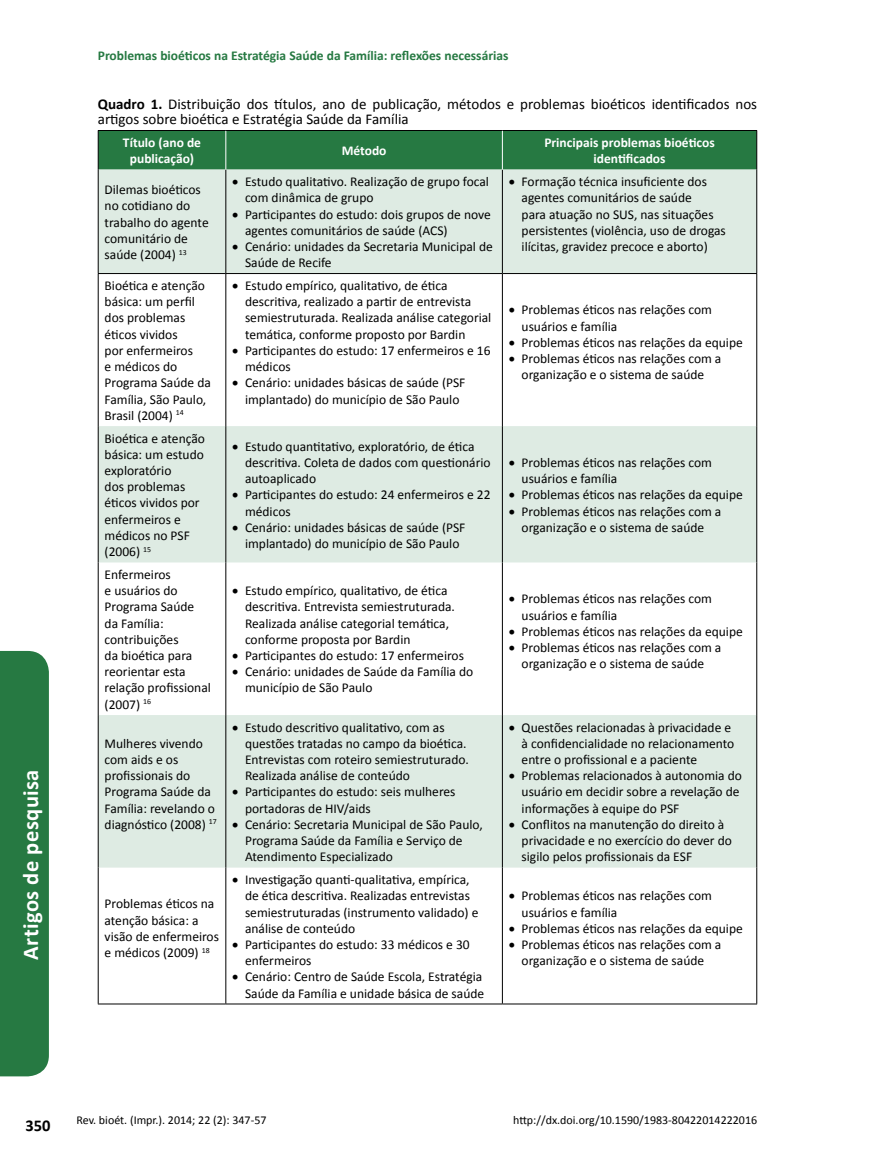
<style>
.page{position:relative;width:872px;height:1170px;background:#fff}
.page>*{position:absolute;margin:0;border:0;box-sizing:border-box;transform-origin:0 0}
.t1{font:700 22.5px "Calibri";letter-spacing:.02em;color:#fff}
.t2{font:700 16.5px "Calibri";color:#000}
.t3{font:15px/15px "Calibri";color:#000}
.t4{font:13.5px/16.2px "Calibri";color:#000}
.t5{font:700 13.5px/16.2px "Calibri";color:#fff;text-align:center}
.t6{font:700 13.5px "Calibri";color:#267942}
.t7{font:12px "Calibri";color:#000}
.s1{font-weight:700}
</style>
<div class="page">
<div style="left:99px;top:131px;width:657px;height:39px;background:#267942"></div>
<svg style="left:99px;top:170px;width:657px;height:697px;fill:#deebe3"></svg>
<hr style="left:98px;top:130px;width:128px;height:1px;background:#000">
<hr style="left:98px;top:131px;width:1px;height:39px;background:#000">
<hr style="left:226px;top:130px;width:276px;height:1px;background:#000">
<hr style="left:502px;top:130px;width:255px;height:1px;background:#000">
<hr style="left:756px;top:131px;width:1px;height:39px;background:#000">
<hr style="left:98px;top:170px;width:1px;height:103px;background:#000">
<hr style="left:225px;top:170px;width:1px;height:103px;background:#000">
<hr style="left:502px;top:170px;width:1px;height:103px;background:#000">
<hr style="left:756px;top:170px;width:1px;height:103px;background:#000">
<hr style="left:98px;top:274px;width:1px;height:152px;background:#000">
<hr style="left:225px;top:274px;width:1px;height:152px;background:#000">
<hr style="left:502px;top:274px;width:1px;height:152px;background:#000">
<hr style="left:756px;top:274px;width:1px;height:152px;background:#000">
<hr style="left:98px;top:426px;width:1px;height:136px;background:#000">
<hr style="left:225px;top:426px;width:1px;height:136px;background:#000">
<hr style="left:502px;top:426px;width:1px;height:136px;background:#000">
<hr style="left:756px;top:426px;width:1px;height:136px;background:#000">
<hr style="left:98px;top:562px;width:1px;height:153px;background:#000">
<hr style="left:225px;top:562px;width:1px;height:153px;background:#000">
<hr style="left:502px;top:562px;width:1px;height:153px;background:#000">
<hr style="left:756px;top:562px;width:1px;height:153px;background:#000">
<hr style="left:98px;top:715px;width:1px;height:152px;background:#000">
<hr style="left:225px;top:715px;width:1px;height:152px;background:#000">
<hr style="left:502px;top:715px;width:1px;height:152px;background:#000">
<hr style="left:756px;top:715px;width:1px;height:152px;background:#000">
<hr style="left:98px;top:867px;width:1px;height:136px;background:#000">
<hr style="left:225px;top:867px;width:1px;height:136px;background:#000">
<hr style="left:502px;top:867px;width:1px;height:136px;background:#000">
<hr style="left:756px;top:867px;width:1px;height:136px;background:#000">
<hr style="left:225px;top:131px;width:1px;height:39px;background:#fff">
<hr style="left:502px;top:131px;width:1px;height:39px;background:#fff">
<hr style="left:98px;top:273px;width:128px;height:1px;background:#000">
<hr style="left:226px;top:273px;width:276px;height:1px;background:#000">
<hr style="left:502px;top:273px;width:255px;height:1px;background:#000">
<hr style="left:98px;top:1003px;width:128px;height:1px;background:#000">
<hr style="left:226px;top:1003px;width:276px;height:1px;background:#000">
<hr style="left:502px;top:1003px;width:255px;height:1px;background:#000">
<div style="left:0;top:651px;width:49px;height:425px;background:#267942"></div>
<p class="t6" style="left:98px;top:47px;width:412px">Problemas bioéticos na Estratégia Saúde da Família: reflexões necessárias</p>
<p class="t3" style="left:98px;top:97px;width:661px"><span class="s1">Quadro 1.</span> Distribuição dos títulos, ano de publicação, métodos e problemas bioéticos identificados nos artigos sobre bioética e Estratégia Saúde da Família</p>
<p class="t5" style="left:123px;top:134px;width:80px">Título (ano de publicação)</p>
<p class="t5" style="left:342px;top:142px;width:46px">Método</p>
<p class="t5" style="left:544px;top:134px;width:172px">Principais problemas bioéticos identificados</p>
<p class="t4" style="left:105px;top:182px;width:106px">Dilemas bioéticos no cotidiano do trabalho do agente comunitário de saúde (2004) <sup>13</sup></p>
<p class="t4" style="left:245px;top:173px;width:245px;text-indent:-13px">• Estudo qualitativo. Realização de grupo focal com dinâmica de grupo</p>
<p class="t4" style="left:521px;top:173px;width:206px;text-indent:-13px">• Formação técnica insuficiente dos agentes comunitários de saúde<br>para atuação no SUS, nas situações persistentes (violência, uso de drogas ilícitas, gravidez precoce e aborto)</p>
<p class="t4" style="left:245px;top:206px;width:247px;text-indent:-13px">• Participantes do estudo: dois grupos de nove agentes comunitários de saúde (ACS)</p>
<p class="t4" style="left:245px;top:238px;width:249px;text-indent:-13px">• Cenário: unidades da Secretaria Municipal de<br>Saúde de Recife</p>
<h1 class="t1" style="left:16px;top:959px;width:192px;rotate:-90deg">Artigos de pesquisa</h1>
<p class="t4" style="left:105px;top:277px;width:108px">Bioética e atenção básica: um perfil dos problemas éticos vividos<br>por enfermeiros<br>e médicos do<br>Programa Saúde da<br>Família, São Paulo,<br>Brasil (2004) <sup>14</sup></p>
<p class="t4" style="left:245px;top:277px;width:248px;text-indent:-13px">• Estudo empírico, qualitativo, de ética descritiva, realizado a partir de entrevista semiestruturada. Realizada análise categorial temática, conforme proposto por Bardin</p>
<p class="t4" style="left:245px;top:342px;width:247px;text-indent:-13px">• Participantes do estudo: 17 enfermeiros e 16 médicos</p>
<p class="t4" style="left:232px;top:375px;width:235px;text-align:center">• Cenário: unidades básicas de saúde (PSF implantado) do município de São Paulo</p>
<p class="t4" style="left:105px;top:430px;width:102px">Bioética e atenção básica: um estudo exploratório<br>dos problemas éticos vividos por enfermeiros e médicos no PSF (2006) <sup>15</sup></p>
<p class="t4" style="left:245px;top:438px;width:247px;text-indent:-13px">• Estudo quantitativo, exploratório, de ética descritiva. Coleta de dados com questionário autoaplicado</p>
<p class="t4" style="left:245px;top:487px;width:247px;text-indent:-13px">• Participantes do estudo: 24 enfermeiros e 22 médicos</p>
<p class="t4" style="left:232px;top:519px;width:235px;text-align:center">• Cenário: unidades básicas de saúde (PSF implantado) do município de São Paulo</p>
<p class="t4" style="left:105px;top:566px;width:108px">Enfermeiros<br>e usuários do<br>Programa Saúde da Família: contribuições<br>da bioética para reorientar esta relação profissional (2007) <sup>16</sup></p>
<p class="t4" style="left:105px;top:735px;width:114px">Mulheres vivendo com aids e os profissionais do<br>Programa Saúde da<br>Família: revelando o diagnóstico (2008) <sup>17</sup></p>
<p class="t4" style="left:105px;top:895px;width:116px">Problemas éticos na atenção básica: a visão de enfermeiros e médicos (2009) <sup>18</sup></p>
<p class="t4" style="left:245px;top:582px;width:211px;text-indent:-13px">• Estudo empírico, qualitativo, de ética descritiva. Entrevista semiestruturada.<br>Realizada análise categorial temática, conforme proposta por Bardin</p>
<p class="t4" style="left:232px;top:647px;width:233px">• Participantes do estudo: 17 enfermeiros</p>
<p class="t4" style="left:245px;top:663px;width:230px;text-indent:-13px">• Cenário: unidades de Saúde da Família do município de São Paulo</p>
<p class="t4" style="left:245px;top:719px;width:225px;text-indent:-13px">• Estudo descritivo qualitativo, com as questões tratadas no campo da bioética.<br>Entrevistas com roteiro semiestruturado.<br>Realizada análise de conteúdo</p>
<p class="t4" style="left:245px;top:783px;width:212px;text-indent:-13px">• Participantes do estudo: seis mulheres portadoras de HIV/aids</p>
<p class="t4" style="left:245px;top:816px;width:239px;text-indent:-13px">• Cenário: Secretaria Municipal de São Paulo,<br>Programa Saúde da Família e Serviço de<br>Atendimento Especializado</p>
<p class="t4" style="left:245px;top:871px;width:235px;text-indent:-13px">• Investigação quanti-qualitativa, empírica, de ética descritiva. Realizadas entrevistas semiestruturadas (instrumento validado) e análise de conteúdo</p>
<p class="t4" style="left:245px;top:936px;width:226px;text-indent:-13px">• Participantes do estudo: 33 médicos e 30 enfermeiros</p>
<p class="t4" style="left:232px;top:968px;width:253px;text-align:right">• Cenário: Centro de Saúde Escola, Estratégia<br>Saúde da Família e unidade básica de saúde</p>
<p class="t4" style="left:521px;top:302px;width:192px;text-indent:-13px">• Problemas éticos nas relações com usuários e família</p>
<p class="t4" style="left:509px;top:334px;width:235px">• Problemas éticos nas relações da equipe</p>
<p class="t4" style="left:509px;top:350px;width:214px;text-align:center">• Problemas éticos nas relações com a organização e o sistema de saúde</p>
<p class="t4" style="left:521px;top:454px;width:192px;text-indent:-13px">• Problemas éticos nas relações com usuários e família</p>
<p class="t4" style="left:509px;top:487px;width:235px">• Problemas éticos nas relações da equipe</p>
<p class="t4" style="left:509px;top:503px;width:214px;text-align:center">• Problemas éticos nas relações com a organização e o sistema de saúde</p>
<p class="t4" style="left:521px;top:590px;width:192px;text-indent:-13px">• Problemas éticos nas relações com usuários e família</p>
<p class="t4" style="left:509px;top:623px;width:235px">• Problemas éticos nas relações da equipe</p>
<p class="t4" style="left:509px;top:639px;width:214px;text-align:center">• Problemas éticos nas relações com a organização e o sistema de saúde</p>
<p class="t4" style="left:521px;top:719px;width:214px;text-indent:-13px">• Questões relacionadas à privacidade e à confidencialidade no relacionamento entre o profissional e a paciente</p>
<p class="t4" style="left:521px;top:767px;width:222px;text-indent:-13px">• Problemas relacionados à autonomia do usuário em decidir sobre a revelação de informações à equipe do PSF</p>
<p class="t4" style="left:521px;top:816px;width:212px;text-indent:-13px">• Conflitos na manutenção do direito à privacidade e no exercício do dever do sigilo pelos profissionais da ESF</p>
<p class="t4" style="left:521px;top:887px;width:192px;text-indent:-13px">• Problemas éticos nas relações com usuários e família</p>
<p class="t4" style="left:509px;top:920px;width:235px">• Problemas éticos nas relações da equipe</p>
<p class="t4" style="left:509px;top:936px;width:214px;text-align:center">• Problemas éticos nas relações com a organização e o sistema de saúde</p>
<p class="t2" style="left:26px;top:1115px;width:27px">350</p>
<p class="t7" style="left:77px;top:1112px;width:191px">Rev. bioét. (Impr.). 2014; 22 (2): 347-57</p>
<p class="t7" style="left:513px;top:1112px;width:245px">http://dx.doi.org/10.1590/1983-80422014222016</p>
</div>
